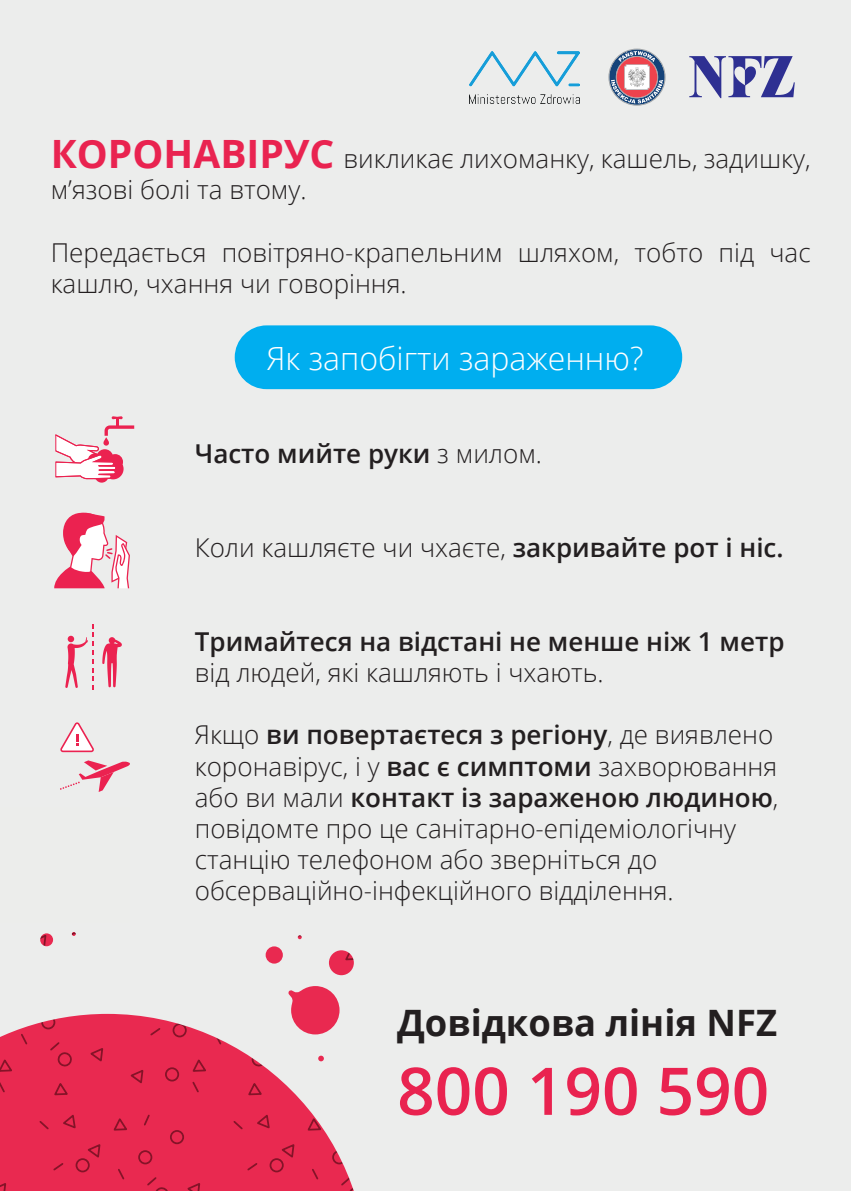
<style>
.page{position:relative;width:851px;height:1191px;background:#fff}
.page>*{position:absolute;margin:0;border:0;box-sizing:border-box;transform-origin:0 0}
.t1{font:600 65.7px "Open Sans";color:#e92350}
.t2{font:700 36.4px "Open Sans";color:#231f20}
.t3{font:300 32px "Open Sans";color:#fff}
.t4{font:300 26px/31.2px "Open Sans";color:#231f20}
.t5{font:600 26px "Open Sans";color:#231f20}
.s1{font-weight:700;font-size:39px;color:#e92350}
.s2{font-weight:300}
.s3{font-weight:600}
</style>
<div class="page">
<div style="left:0;top:0;width:850px;height:1191px;background:#ecedec"></div>
<div style="left:235px;top:325px;width:447px;height:64px;background:#00aeef;border-radius:32px"></div>
<div style="left:0;top:807px;width:129px;height:115px;background:#ecedeb"></div>
<svg style="left:56px;top:416px;width:78px;height:66px"></svg>
<svg style="left:60px;top:722px;width:34px;height:30px"></svg>
<svg style="left:60px;top:760px;width:70px;height:32px;background:#ebbec8"></svg>
<svg style="left:102px;top:637px;width:20px;height:50px"></svg>
<svg style="left:65px;top:624px;width:29px;height:66px;background:#ebbfc9"></svg>
<svg style="left:689px;top:56px;width:105px;height:42px;background:#9b9cc5"></svg>
<svg style="left:54px;top:512px;width:76px;height:76px"></svg>
<img style="left:469px;top:51px;width:110px;height:52px">
<svg style="left:608px;top:49px;width:57px;height:57px;background:#b69fad"></svg>
<p class="t4" style="left:51px;top:142px;width:761px"><span class="s1">КОРОНАВІРУС</span> викликає лихоманку, кашель, задишку, м’язові болі та втому.</p>
<p class="t4" style="left:51px;top:236px;width:761px">Передається повітряно-крапельним шляхом, тобто під час кашлю, чхання чи говоріння.</p>
<p class="t3" style="left:267px;top:336px;width:378px">Як запобігти зараженню?</p>
<p class="t5" style="left:195px;top:436px;width:349px">Часто мийте руки <span class="s2">з милом.</span></p>
<p class="t4" style="left:195px;top:531px;width:590px">Коли кашляєте чи чхаєте, <span class="s3">закривайте рот і ніс.</span></p>
<p class="t5" style="left:195px;top:623px;width:591px">Тримайтеся на відстані не менше ніж 1 метр</p>
<p class="t4" style="left:195px;top:656px;width:410px">від людей, які кашляють і чхають.</p>
<p class="t4" style="left:195px;top:718px;width:585px">Якщо <span class="s3">ви повертаєтеся з регіону</span>, де виявлено коронавірус, і у <span class="s3">вас є симптоми</span> захворювання або ви мали <span class="s3">контакт із зараженою людиною</span>, повідомте про це санітарно-епідеміологічну станцію телефоном або зверніться до обсерваційно-інфекційного відділення.</p>
<h2 class="t2" style="left:397px;top:997px;width:381px">Довідкова лінія NFZ</h2>
<h1 class="t1" style="left:397px;top:1046px;width:373px">800 190 590</h1>
</div>
